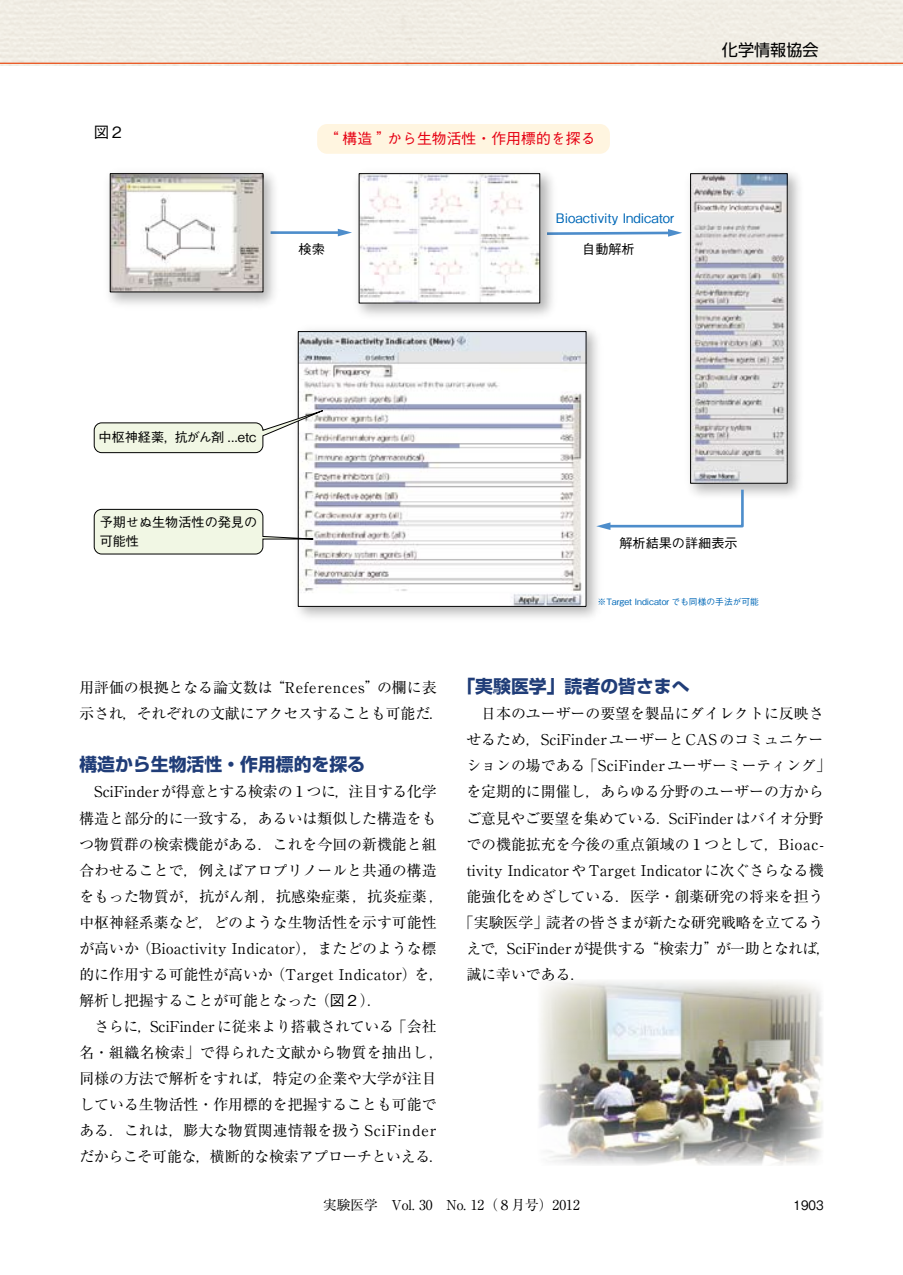
<style>
.page{position:relative;width:903px;height:1275px;background:#fff}
.page>*{position:absolute;margin:0;border:0;box-sizing:border-box;transform-origin:0 0}
.t1{font:700 17.85px "Shin Go Pro";color:#203d78}
.t2{font:16.1px "Shin Go Pro";color:#000}
.t3{font:500 15.58px "Gothic BBB Pro";color:#000}
.t4{font:14.88px/26.1px "Ryumin Pro";color:#000}
.t5{font:500 14.88px "Gothic BBB Pro";color:#e60012}
.t6{font:13.65px "Ryumin Pro";color:#000}
.t7{font:500 13.12px/19.2px "Gothic BBB Pro";color:#000}
.t8{font:500 13.12px "Gothic BBB Pro";color:#0068b7}
.t9{font:500 12.95px "Gothic BBB Pro";color:#000;scale:.92 1}
.t10{font:500 8.75px "Gothic BBB Pro";color:#0068b7}
.s1{font-family:"Gothic BBB Pro";font-weight:500}
</style>
<div class="page">
<div style="left:317px;top:124px;width:293px;height:30px;background:#fff5e0;border-radius:10px"></div>
<hr style="left:272px;top:231px;width:68px;height:3px;background:#4d8dcb">
<svg style="left:338px;top:229px;width:9px;height:7px"></svg>
<svg style="left:562px;top:229px;width:118px;height:8px"></svg>
<img style="left:108px;top:172px;width:176px;height:133px">
<img style="left:112px;top:175px;width:149px;height:115px">
<div style="left:110px;top:173px;width:153px;height:119px;border:1px solid #000"></div>
<img style="left:680px;top:172px;width:120px;height:324px">
<img style="left:692px;top:175px;width:93px;height:306px">
<div style="left:690px;top:173px;width:97px;height:310px;border:1px solid #000"></div>
<img style="left:347px;top:172px;width:215px;height:144px">
<img style="left:361px;top:175px;width:177px;height:126px">
<div style="left:359px;top:173px;width:181px;height:130px;border:1px solid #000"></div>
<img style="left:288px;top:329px;width:310px;height:289px">
<img style="left:300px;top:333px;width:284px;height:272px">
<div style="left:298px;top:331px;width:288px;height:276px;border:1px solid #000"></div>
<div style="left:94px;top:423px;width:169px;height:30px;background:#f1f7e4;border-radius:7px"></div>
<div style="left:94px;top:422px;width:169px;height:31px;border:1px solid #000;border-radius:7px"></div>
<svg style="left:94px;top:508px;width:220px;height:47px"></svg>
<svg style="left:596px;top:488px;width:149px;height:42px"></svg>
<img style="left:539px;top:981px;width:284px;height:184px">
<hr style="left:0;top:63px;width:903px;height:1px;background:#ea5520">
<p class="t3" style="left:94px;top:119px;width:33px">図２</p>
<p class="t5" style="left:324px;top:127px;width:273px">“ 構造 ”から生物活性・作用標的を探る</p>
<p class="t7" style="left:299px;top:238px;width:28px">検索</p>
<p class="t8" style="left:556px;top:208px;width:120px">Bioactivity Indicator</p>
<p class="t7" style="left:582px;top:238px;width:54px">自動解析</p>
<p class="t2" style="left:722px;top:36px;width:98px">化学情報協会</p>
<p class="t7" style="left:99px;top:426px;width:159px">中枢神経薬，抗がん剤 ...etc</p>
<p class="t7" style="left:100px;top:510px;width:159px">予期せぬ生物活性の発見の可能性</p>
<p class="t7" style="left:619px;top:532px;width:120px">解析結果の詳細表示</p>
<p class="t10" style="left:598px;top:594px;width:163px">※Target Indicator でも同様の手法が可能</p>
<p class="t4" style="left:79px;top:674px;width:366px">用評価の根拠となる論文数は “References”の欄に表示され，それぞれの文献にアクセスすることも可能だ．</p>
<p class="t1" style="left:79px;top:750px;width:287px">構造から生物活性・作用標的を探る</p>
<p class="t4" style="left:79px;top:778px;width:366px;text-indent:15px">SciFinderが得意とする検索の１つに，注目する化学構造と部分的に一致する，あるいは類似した構造をもつ物質群の検索機能がある．これを今回の新機能と組合わせることで，例えばアロプリノールと共通の構造をもった物質が，抗がん剤，抗感染症薬，抗炎症薬，中枢神経系薬など，どのような生物活性を示す可能性が高いか （Bioactivity Indicator），またどのような標的に作用する可能性が高いか （Target Indicator）を，解析し把握することが可能となった （<span class="s1">図２</span>）．</p>
<p class="t4" style="left:79px;top:1012px;width:366px;text-align:center">さらに，SciFinderに従来より搭載されている「会社<br>名・組織名検索」で得られた文献から物質を抽出し，同様の方法で解析をすれば，特定の企業や大学が注目している生物活性・作用標的を把握することも可能である．これは，膨大な物質関連情報を扱うSciFinderだからこそ可能な，横断的な検索アプローチといえる．</p>
<p class="t1" style="left:457px;top:672px;width:234px">「実験医学」読者の皆さまへ</p>
<p class="t4" style="left:481px;top:700px;width:344px">日本のユーザーの要望を製品にダイレクトに反映さ</p>
<p class="t4" style="left:466px;top:726px;width:359px">せるため，SciFinderユーザーとCASのコミュニケー</p>
<p class="t4" style="left:466px;top:752px;width:366px">ションの場である 「SciFinderユーザーミーティング」</p>
<p class="t4" style="left:466px;top:778px;width:359px">を定期的に開催し，あらゆる分野のユーザーの方から</p>
<p class="t4" style="left:466px;top:804px;width:359px">ご意見やご要望を集めている．SciFinderはバイオ分野</p>
<p class="t4" style="left:466px;top:830px;width:359px">での機能拡充を今後の重点領域の１つとして，Bioac-</p>
<p class="t4" style="left:466px;top:856px;width:359px">tivity IndicatorやTarget Indicatorに次ぐさらなる機</p>
<p class="t4" style="left:466px;top:882px;width:359px">能強化をめざしている．医学・創薬研究の将来を担う</p>
<p class="t4" style="left:459px;top:908px;width:366px">「実験医学」読者の皆さまが新たな研究戦略を立てるう</p>
<p class="t4" style="left:466px;top:934px;width:366px">えで，SciFinderが提供する “検索力”が一助となれば，</p>
<p class="t4" style="left:466px;top:960px;width:121px">誠に幸いである．</p>
<p class="t6" style="left:323px;top:1194px;width:258px">実験医学　Vol. 30　No. 12（８月号）2012</p>
<p class="t9" style="left:793px;top:1194px;width:34px">1903</p>
</div>
